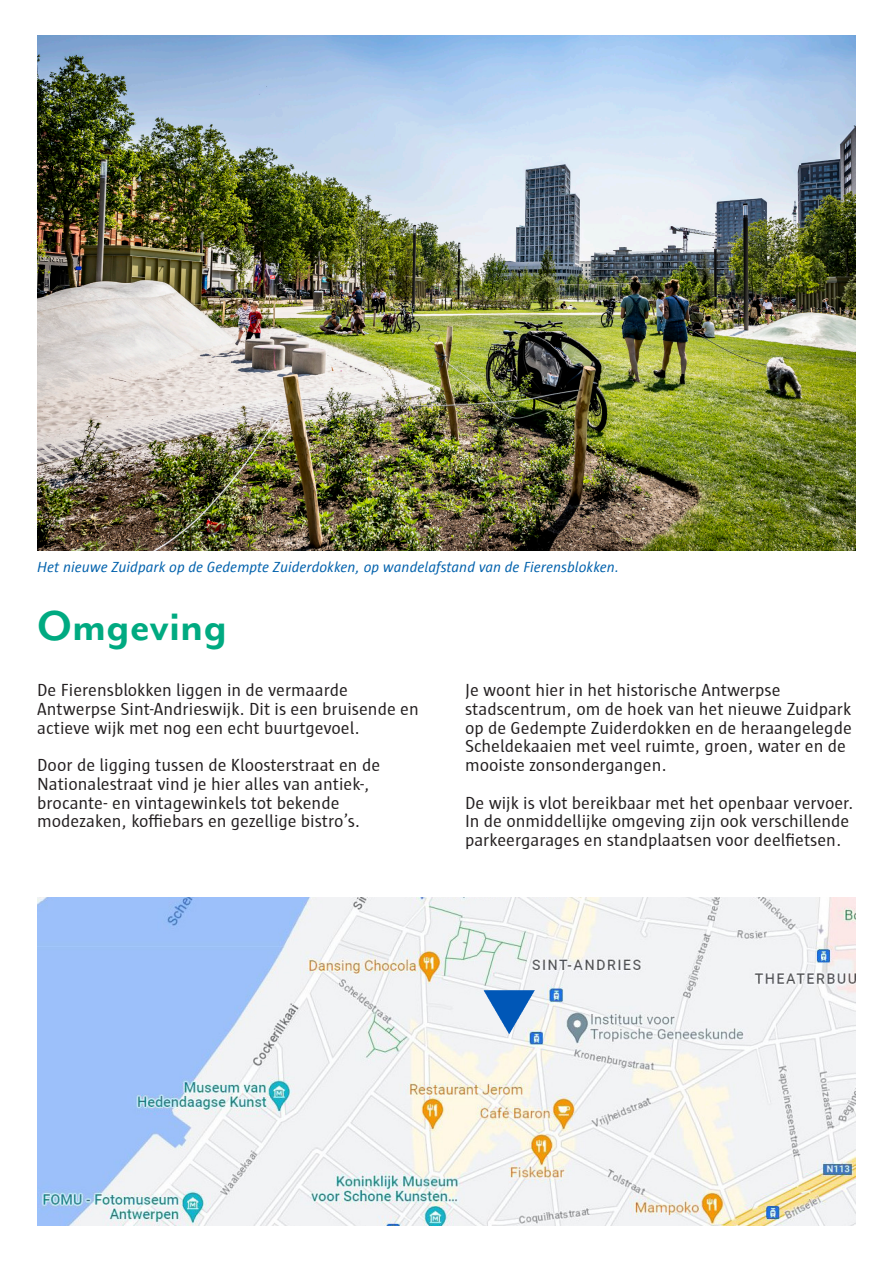
<style>
.page{position:relative;width:893px;height:1263px;background:#fff}
.page>*{position:absolute;margin:0;border:0;box-sizing:border-box;transform-origin:0 0}
.titel_groen{font:700 48px "Mr Eaves Mod OT";color:#00aa81}
.Body_tekst{font:18px/18.8px "Sun Antwerpen";color:#231f20}
.kopje_blauw{font:italic 15px "Sun Antwerpen";color:#0061ac}
</style>
<div class="page">
<img style="left:37px;top:35px;width:819px;height:515px">
<img style="left:37px;top:897px;width:819px;height:329px">
<img style="left:461px;top:952px;width:97px;height:85px">
<p class="kopje_blauw" style="left:37px;top:558px;width:584px">Het nieuwe Zuidpark op de Gedempte Zuiderdokken, op wandelafstand van de Fierensblokken.</p>
<p class="titel_groen" style="left:37px;top:600px;width:191px">Omgeving</p>
<p class="Body_tekst" style="left:37px;top:680px;width:383px">De Fierensblokken liggen in de vermaarde<br>Antwerpse Sint-Andrieswijk. Dit is een bruisende en actieve wijk met nog een echt buurtgevoel.</p>
<p class="Body_tekst" style="left:37px;top:755px;width:344px">Door de ligging tussen de Kloosterstraat en de Nationalestraat vind je hier alles van antiek-, brocante- en vintagewinkels tot bekende modezaken, koffiebars en gezellige bistro’s.</p>
<p class="Body_tekst" style="left:465px;top:680px;width:388px">Je woont hier in het historische Antwerpse stadscentrum, om de hoek van het nieuwe Zuidpark op de Gedempte Zuiderdokken en de heraangelegde Scheldekaaien met veel ruimte, groen, water en de mooiste zonsondergangen.</p>
<p class="Body_tekst" style="left:465px;top:793px;width:390px">De wijk is vlot bereikbaar met het openbaar vervoer.<br>In de onmiddellijke omgeving zijn ook verschillende parkeergarages en standplaatsen voor deelfietsen.</p>
</div>
